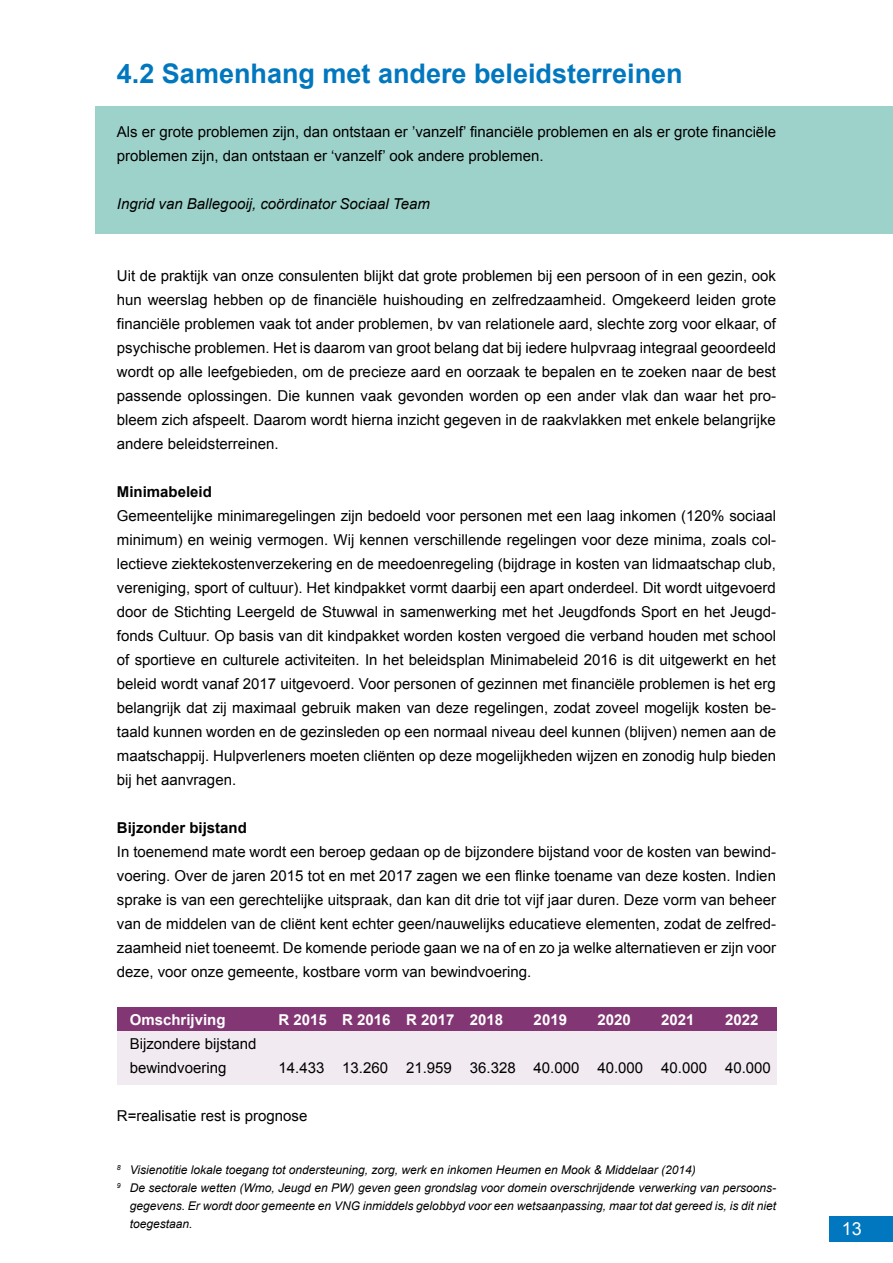
<style>
.page{position:relative;width:893px;height:1263px;background:#fff}
.page>*{position:absolute;margin:0;border:0;box-sizing:border-box;transform-origin:0 0}
.t1{font:700 27px "Arial";color:#0077be}
.t2{font:18px "Arial";color:#fff}
.t3{font:15px/24px "Arial";color:#000;text-align:justify}
.t4{font:700 15px "Arial";color:#fff}
.t5{font:italic 15px "Arial";color:#000}
.t6{font:700 15px "Arial";color:#000}
.t7{font:italic 12px "Arial";color:#000}
</style>
<div class="page">
<div style="left:96px;top:107px;width:797px;height:127px;background:#9cd2ca"></div>
<div style="left:117px;top:1007px;width:659px;height:24px;background:#823674"></div>
<div style="left:117px;top:1031px;width:659px;height:54px;background:#f1eaf1"></div>
<div style="left:829px;top:1216px;width:64px;height:26px;background:#0077be"></div>
<h1 class="t1" style="left:117px;top:59px;width:567px">4.2 Samenhang met andere beleidsterreinen</h1>
<p class="t3" style="left:117px;top:120px;width:661px">Als er grote problemen zijn, dan ontstaan er ’vanzelf’ financiële problemen en als er grote financiële problemen zijn, dan ontstaan er ‘vanzelf’ ook andere problemen.</p>
<p class="t5" style="left:117px;top:195px;width:314px">Ingrid van Ballegooij, coördinator Sociaal Team</p>
<p class="t3" style="left:117px;top:264px;width:661px">Uit de praktijk van onze consulenten blijkt dat grote problemen bij een persoon of in een gezin, ook hun weerslag hebben op de financiële huishouding en zelfredzaamheid. Omgekeerd leiden grote financiële problemen vaak tot ander problemen, bv van relationele aard, slechte zorg voor elkaar, of psychische problemen. Het is daarom van groot belang dat bij iedere hulpvraag integraal geoordeeld wordt op alle leefgebieden, om de precieze aard en oorzaak te bepalen en te zoeken naar de best passende oplossingen. Die kunnen vaak gevonden worden op een ander vlak dan waar het pro&shy;bleem zich afspeelt. Daarom wordt hierna inzicht gegeven in de raakvlakken met enkele belangrijke andere beleidsterreinen.</p>
<p class="t6" style="left:117px;top:483px;width:97px">Minimabeleid</p>
<p class="t3" style="left:117px;top:504px;width:661px">Gemeentelijke minimaregelingen zijn bedoeld voor personen met een laag inkomen (120% sociaal minimum) en weinig vermogen. Wij kennen verschillende regelingen voor deze minima, zoals col&shy;lectieve ziektekostenverzekering en de meedoenregeling (bijdrage in kosten van lidmaatschap club, vereniging, sport of cultuur). Het kindpakket vormt daarbij een apart onderdeel. Dit wordt uitgevoerd door de Stichting Leergeld de Stuwwal in samenwerking met het Jeugdfonds Sport en het Jeugd&shy;fonds Cultuur. Op basis van dit kindpakket worden kosten vergoed die verband houden met school of sportieve en culturele activiteiten. In het beleidsplan Minimabeleid 2016 is dit uitgewerkt en het beleid wordt vanaf 2017 uitgevoerd. Voor personen of gezinnen met financiële problemen is het erg belangrijk dat zij maximaal gebruik maken van deze regelingen, zodat zoveel mogelijk kosten be&shy;taald kunnen worden en de gezinsleden op een normaal niveau deel kunnen (blijven) nemen aan de maatschappij. Hulpverleners moeten cliënten op deze mogelijkheden wijzen en zonodig hulp bieden bij het aanvragen.</p>
<p class="t6" style="left:117px;top:819px;width:132px">Bijzonder bijstand</p>
<p class="t3" style="left:117px;top:840px;width:661px">In toenemend mate wordt een beroep gedaan op de bijzondere bijstand voor de kosten van bewind&shy;voering. Over de jaren 2015 tot en met 2017 zagen we een flinke toename van deze kosten. Indien sprake is van een gerechtelijke uitspraak, dan kan dit drie tot vijf jaar duren. Deze vorm van beheer van de middelen van de cliënt kent echter geen/nauwelijks educatieve elementen, zodat de zelfred&shy;zaamheid niet toeneemt. De komende periode gaan we na of en zo ja welke alternatieven er zijn voor deze, voor onze gemeente, kostbare vorm van bewindvoering.</p>
<p class="t4" style="left:130px;top:1011px;width:97px">Omschrijving</p>
<p class="t4" style="left:278px;top:1011px;width:226px">R 2015 R 2016 R 2017 2018</p>
<p class="t4" style="left:534px;top:1011px;width:35px">2019</p>
<p class="t4" style="left:597px;top:1011px;width:35px">2020</p>
<p class="t4" style="left:661px;top:1011px;width:35px">2021</p>
<p class="t4" style="left:725px;top:1011px;width:35px">2022</p>
<p class="t3" style="left:130px;top:1032px;width:128px">Bijzondere bijstand bewindvoering</p>
<p class="t3" style="left:278px;top:1056px;width:494px">14.433 13.260 21.959 36.328 40.000 40.000 40.000 40.000</p>
<p class="t3" style="left:117px;top:1104px;width:192px">R=realisatie rest is prognose</p>
<p class="t7" style="left:117px;top:1163px;width:580px"><sup>8</sup> Visienotitie lokale toegang tot ondersteuning, zorg, werk en inkomen Heumen en Mook &amp; Middelaar (2014)</p>
<p class="t7" style="left:117px;top:1181px;width:661px"><sup>9</sup> De sectorale wetten (Wmo, Jeugd en PW) geven geen grondslag voor domein overschrijdende verwerking van persoons-</p>
<p class="t7" style="left:130px;top:1199px;width:648px">gegevens. Er wordt door gemeente en VNG inmiddels gelobbyd voor een wetsaanpassing, maar tot dat gereed is, is dit niet</p>
<p class="t7" style="left:130px;top:1217px;width:64px">toegestaan.</p>
<p class="t2" style="left:842px;top:1219px;width:22px">13</p>
</div>
